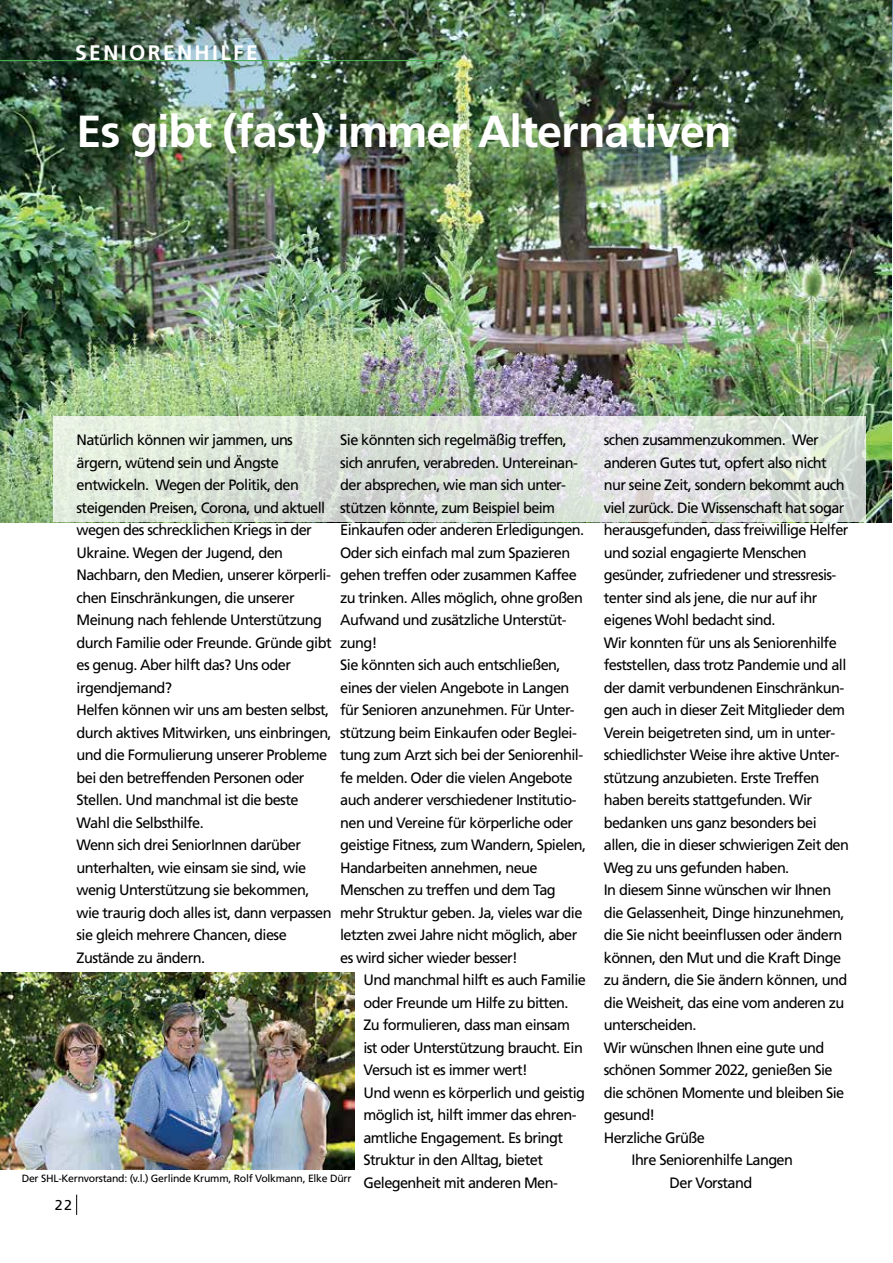
<style>
.page{position:relative;width:893px;height:1263px;background:#fff}
.page>*{position:absolute;margin:0;border:0;box-sizing:border-box;transform-origin:0 0}
.t1{font:700 45px "Frutiger LT Std";letter-spacing:-.025em;color:#fff}
.t2{font:700 21px "Frutiger LT Std";letter-spacing:.115em;color:#fff}
.t3{font:15px/22.5px "Frutiger LT Std";letter-spacing:-.04em;color:#000}
.t4{font:14.25px "Frutiger LT Std";color:#000}
.t5{font:10.5px "Frutiger LT Std";letter-spacing:-.025em;color:#000}
</style>
<div class="page">
<svg style="left:76px;top:1195px;width:1px;height:20px"></svg>
<img style="left:0;top:0;width:892px;height:522px">
<svg style="left:892px;top:0;width:1px;height:108px"></svg>
<hr style="left:0;top:60px;width:446px;height:1px;background:#4caf51">
<svg style="left:53px;top:417px;width:812px;height:105px"></svg>
<img style="left:0;top:973px;width:355px;height:196px">
<h2 class="t2" style="left:75px;top:41px;width:184px">SENIORENHILFE</h2>
<h1 class="t1" style="left:77px;top:105px;width:656px">Es gibt (fast) immer Alternativen</h1>
<p class="t3" style="left:77px;top:429px;width:257px">Natürlich können wir jammen, uns ärgern, wütend sein und Ängste entwickeln. Wegen der Politik, den steigenden Preisen, Corona, und aktuell wegen des schrecklichen Kriegs in der Ukraine. Wegen der Jugend, den Nachbarn, den Medien, unserer körperli&shy;chen Einschränkungen, die unserer Meinung nach fehlende Unterstützung durch Familie oder Freunde. Gründe gibt es genug. Aber hilft das? Uns oder irgendjemand?<br>Helfen können wir uns am besten selbst, durch aktives Mitwirken, uns einbringen, und die Formulierung unserer Probleme bei den betreffenden Personen oder Stellen. Und manchmal ist die beste Wahl die Selbsthilfe.<br>Wenn sich drei SeniorInnen darüber unterhalten, wie einsam sie sind, wie wenig Unterstützung sie bekommen, wie traurig doch alles ist, dann verpassen sie gleich mehrere Chancen, diese Zustände zu ändern.</p>
<p class="t3" style="left:340px;top:429px;width:248px">Sie könnten sich regelmäßig treffen, sich anrufen, verabreden. Untereinan&shy;der absprechen, wie man sich unter&shy;stützen könnte, zum Beispiel beim Einkaufen oder anderen Erledigungen.<br>Oder sich einfach mal zum Spazieren gehen treffen oder zusammen Kaffee zu trinken. Alles möglich, ohne großen Aufwand und zusätzliche Unterstüt&shy;zung!<br>Sie könnten sich auch entschließen, eines der vielen Angebote in Langen für Senioren anzunehmen. Für Unter&shy;stützung beim Einkaufen oder Beglei&shy;tung zum Arzt sich bei der Seniorenhil&shy;fe melden. Oder die vielen Angebote auch anderer verschiedener Institutio&shy;nen und Vereine für körperliche oder geistige Fitness, zum Wandern, Spielen, Handarbeiten annehmen, neue Menschen zu treffen und dem Tag mehr Struktur geben. Ja, vieles war die letzten zwei Jahre nicht möglich, aber es wird sicher wieder besser!</p>
<p class="t3" style="left:363px;top:969px;width:224px">Und manchmal hilft es auch Familie oder Freunde um Hilfe zu bitten.<br>Zu formulieren, dass man einsam ist oder Unterstützung braucht. Ein<br>Versuch ist es immer wert!<br>Und wenn es körperlich und geistig möglich ist, hilft immer das ehren&shy;amtliche Engagement. Es bringt<br>Struktur in den Alltag, bietet<br>Gelegenheit mit anderen Men-</p>
<p class="t5" style="left:22px;top:1172px;width:331px">Der SHL-Kernvorstand: (v.l.) Gerlinde Krumm, Rolf Volkmann, Elke Dürr</p>
<p class="t4" style="left:55px;top:1197px;width:18px">22</p>
<p class="t3" style="left:604px;top:429px;width:217px">schen zusammenzukommen. Wer</p>
<p class="t3" style="left:604px;top:451px;width:224px">anderen Gutes tut, opfert also nicht</p>
<p class="t3" style="left:604px;top:474px;width:242px">nur seine Zeit, sondern bekommt auch</p>
<p class="t3" style="left:604px;top:496px;width:242px">viel zurück. Die Wissenschaft hat sogar</p>
<p class="t3" style="left:604px;top:519px;width:246px">herausgefunden, dass freiwillige Helfer</p>
<p class="t3" style="left:604px;top:541px;width:205px">und sozial engagierte Menschen</p>
<p class="t3" style="left:604px;top:564px;width:234px">gesünder, zufriedener und stressresis-</p>
<p class="t3" style="left:604px;top:586px;width:215px">tenter sind als jene, die nur auf ihr</p>
<p class="t3" style="left:604px;top:609px;width:173px">eigenes Wohl bedacht sind.</p>
<p class="t3" style="left:604px;top:631px;width:234px">Wir konnten für uns als Seniorenhilfe</p>
<p class="t3" style="left:604px;top:654px;width:244px">feststellen, dass trotz Pandemie und all</p>
<p class="t3" style="left:604px;top:676px;width:242px">der damit verbundenen Einschränkun-</p>
<p class="t3" style="left:604px;top:699px;width:243px">gen auch in dieser Zeit Mitglieder dem</p>
<p class="t3" style="left:604px;top:721px;width:233px">Verein beigetreten sind, um in unter-</p>
<p class="t3" style="left:604px;top:744px;width:237px">schiedlichster Weise ihre aktive Unter-</p>
<p class="t3" style="left:604px;top:766px;width:217px">stützung anzubieten. Erste Treffen</p>
<p class="t3" style="left:604px;top:789px;width:210px">haben bereits stattgefunden. Wir</p>
<p class="t3" style="left:604px;top:811px;width:214px">bedanken uns ganz besonders bei</p>
<p class="t3" style="left:604px;top:834px;width:247px">allen, die in dieser schwierigen Zeit den</p>
<p class="t3" style="left:604px;top:856px;width:187px">Weg zu uns gefunden haben.</p>
<p class="t3" style="left:604px;top:879px;width:229px">In diesem Sinne wünschen wir Ihnen</p>
<p class="t3" style="left:604px;top:901px;width:242px">die Gelassenheit, Dinge hinzunehmen,</p>
<p class="t3" style="left:604px;top:924px;width:240px">die Sie nicht beeinflussen oder ändern</p>
<p class="t3" style="left:604px;top:946px;width:239px">können, den Mut und die Kraft Dinge</p>
<p class="t3" style="left:604px;top:969px;width:245px">zu ändern, die Sie ändern können, und</p>
<p class="t3" style="left:604px;top:991px;width:242px">die Weisheit, das eine vom anderen zu</p>
<p class="t3" style="left:604px;top:1014px;width:94px">unterscheiden.</p>
<p class="t3" style="left:604px;top:1036px;width:222px">Wir wünschen Ihnen eine gute und</p>
<p class="t3" style="left:604px;top:1059px;width:230px">schönen Sommer 2022, genießen Sie</p>
<p class="t3" style="left:604px;top:1081px;width:242px">die schönen Momente und bleiben Sie</p>
<p class="t3" style="left:604px;top:1104px;width:53px">gesund!</p>
<p class="t3" style="left:604px;top:1126px;width:102px">Herzliche Grüße</p>
<p class="t3" style="left:631px;top:1149px;width:163px">Ihre Seniorenhilfe Langen</p>
<p class="t3" style="left:670px;top:1171px;width:84px">Der Vorstand</p>
</div>
